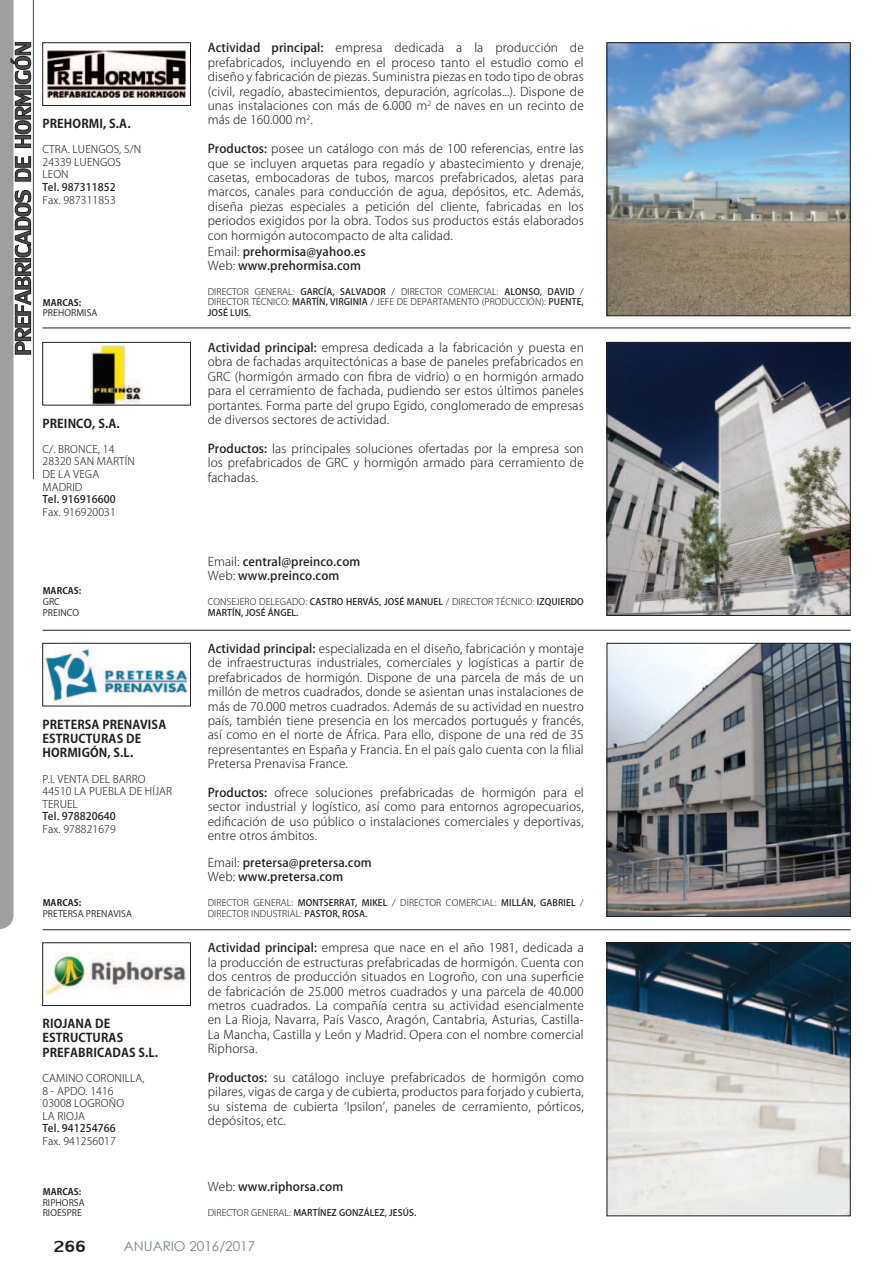
<style>
.page{position:relative;width:893px;height:1263px;background:#fff}
.page>*{position:absolute;margin:0;border:0;box-sizing:border-box;transform-origin:0 0}
.t1{font:24px "Lily UPC";color:#231f20}
.t2{font:13.5px "Century Gothic";color:#7b8387}
.t3{font:300 12px/14.4px "Koz Go Pro";letter-spacing:.01em;color:#231f20;text-align:justify}
.t4{font:500 12px/14.4px "Koz Go Pro";letter-spacing:.01em;color:#231f20}
.t5{font:700 12px/14.4px "Koz Go Pro";letter-spacing:.01em;color:#231f20}
.t6{font:300 10.5px/12.6px "Koz Go Pro";letter-spacing:.01em;color:#231f20}
.t7{font:500 10.5px "Koz Go Pro";letter-spacing:.01em;color:#231f20}
.t8{font:300 9px/10.5px "Koz Go Pro";letter-spacing:.01em;color:#231f20;text-align:justify}
.t9{font:500 9px/10.5px "Koz Go Pro";letter-spacing:.01em;color:#231f20}
.t10{font:9px/10.8px "Koz Go Pro";letter-spacing:.01em;color:#231f20}
.t11{font:700 9px "Koz Go Pro";letter-spacing:.01em;color:#231f20}
.s1{font-weight:500}
.s2{font-weight:300}
</style>
<div class="page">
<hr style="left:43px;top:328px;width:807px;height:1px;background:#231f20">
<hr style="left:43px;top:630px;width:807px;height:1px;background:#231f20">
<hr style="left:43px;top:929px;width:807px;height:1px;background:#231f20">
<img style="left:609px;top:45px;width:239px;height:269px">
<div style="left:607px;top:43px;width:243px;height:273px;border:1px solid #231f20"></div>
<svg style="left:47px;top:50px;width:139px;height:48px"></svg>
<img style="left:48px;top:51px;width:137px;height:46px">
<div style="left:43px;top:43px;width:148px;height:63px;border:1px solid #231f20"></div>
<img style="left:609px;top:344px;width:239px;height:270px">
<div style="left:607px;top:342px;width:243px;height:274px;border:1px solid #231f20"></div>
<img style="left:91px;top:344px;width:51px;height:59px">
<div style="left:43px;top:342px;width:148px;height:63px;border:1px solid #231f20"></div>
<img style="left:609px;top:645px;width:239px;height:269px">
<div style="left:607px;top:643px;width:243px;height:273px;border:1px solid #231f20"></div>
<img style="left:45px;top:646px;width:143px;height:57px">
<div style="left:43px;top:643px;width:148px;height:63px;border:1px solid #231f20"></div>
<img style="left:609px;top:944px;width:239px;height:270px">
<div style="left:607px;top:942px;width:243px;height:274px;border:1px solid #231f20"></div>
<img style="left:45px;top:952px;width:142px;height:44px">
<div style="left:43px;top:942px;width:148px;height:64px;border:1px solid #231f20"></div>
<svg style="left:0;top:0;width:31px;height:929px"></svg>
<hr style="left:33px;top:0;width:1px;height:479px;background:#4e4d4e">
<p class="t5" style="left:43px;top:117px;width:90px">PREHORMI, S.A.</p>
<p class="t6" style="left:43px;top:143px;width:100px">CTRA. LUENGOS, S/N<br>24339 LUENGOS<br>LEON</p>
<p class="t7" style="left:43px;top:180px;width:75px">Tel. 987311852</p>
<p class="t6" style="left:43px;top:193px;width:75px">Fax. 987311853</p>
<p class="t11" style="left:43px;top:296px;width:40px">MARCAS:</p>
<p class="t10" style="left:43px;top:308px;width:56px">PREHORMISA</p>
<p class="t5" style="left:43px;top:417px;width:79px">PREINCO, S.A.</p>
<p class="t6" style="left:43px;top:443px;width:94px">C/. BRONCE, 14<br>28320 SAN MARTÍN<br>DE LA VEGA<br>MADRID</p>
<p class="t7" style="left:43px;top:493px;width:75px">Tel. 916916600</p>
<p class="t6" style="left:43px;top:506px;width:75px">Fax. 916920031</p>
<p class="t11" style="left:43px;top:585px;width:40px">MARCAS:</p>
<p class="t10" style="left:43px;top:597px;width:38px">GRC<br>PREINCO</p>
<p class="t5" style="left:43px;top:718px;width:125px">PRETERSA PRENAVISA<br>ESTRUCTURAS DE<br>HORMIGÓN, S.L.</p>
<p class="t6" style="left:43px;top:772px;width:131px">P.I. VENTA DEL BARRO<br>44510 LA PUEBLA DE HÍJAR<br>TERUEL</p>
<p class="t7" style="left:43px;top:810px;width:75px">Tel. 978820640</p>
<p class="t6" style="left:43px;top:823px;width:75px">Fax. 978821679</p>
<p class="t11" style="left:43px;top:897px;width:40px">MARCAS:</p>
<p class="t10" style="left:43px;top:908px;width:91px">PRETERSA PRENAVISA</p>
<p class="t5" style="left:43px;top:1017px;width:117px">RIOJANA DE<br>ESTRUCTURAS<br>PREFABRICADAS S.L.</p>
<p class="t6" style="left:43px;top:1072px;width:103px">CAMINO CORONILLA,<br>8 - APDO. 1416<br>03008 LOGROÑO<br>LA RIOJA</p>
<p class="t7" style="left:43px;top:1122px;width:75px">Tel. 941254766</p>
<p class="t6" style="left:43px;top:1135px;width:75px">Fax. 941256017</p>
<p class="t11" style="left:43px;top:1186px;width:40px">MARCAS:</p>
<p class="t10" style="left:43px;top:1197px;width:43px">RIPHORSA<br>RIOESPRE</p>
<p class="t3" style="left:208px;top:41px;width:378px"><span class="s1">Actividad principal:</span> empresa dedicada a la producción de prefabricados, incluyendo en el proceso tanto el estudio como el diseño y fabricación de piezas. Suministra piezas en todo tipo de obras (civil, regadío, abastecimientos, depuración, agrícolas...). Dispone de unas instalaciones con más de 6.000 m<sup>2</sup> de naves en un recinto de más de 160.000 m<sup>2</sup>.</p>
<p class="t3" style="left:208px;top:142px;width:378px"><span class="s1">Productos:</span> posee un catálogo con más de 100 referencias, entre las que se incluyen arquetas para regadío y abastecimiento y drenaje, casetas, embocadoras de tubos, marcos prefabricados, aletas para marcos, canales para conducción de agua, depósitos, etc. Además, diseña piezas especiales a petición del cliente, fabricadas en los periodos exigidos por la obra. Todos sus productos estás elaborados con hormigón autocompacto de alta calidad.</p>
<p class="t4" style="left:208px;top:245px;width:160px"><span class="s2">Email:</span> prehormisa@yahoo.es<br><span class="s2">Web:</span> www.prehormisa.com</p>
<p class="t8" style="left:208px;top:286px;width:378px">DIRECTOR GENERAL: <span class="s1">GARCÍA, SALVADOR</span> / DIRECTOR COMERCIAL: <span class="s1">ALONSO, DAVID</span> / DIRECTOR TÉCNICO: <span class="s1">MARTÍN, VIRGINIA</span> / JEFE DE DEPARTAMENTO (PRODUCCIÓN): <span class="s1">PUENTE, JOSÉ LUIS.</span></p>
<p class="t3" style="left:208px;top:340px;width:378px"><span class="s1">Actividad principal:</span> empresa dedicada a la fabricación y puesta en obra de fachadas arquitectónicas a base de paneles prefabricados en GRC (hormigón armado con 昀椀bra de vidrio) o en hormigón armado para el cerramiento de fachada, pudiendo ser estos últimos paneles portantes. Forma parte del grupo Egido, conglomerado de empresas de diversos sectores de actividad.</p>
<p class="t3" style="left:208px;top:441px;width:378px"><span class="s1">Productos:</span> las principales soluciones ofertadas por la empresa son los prefabricados de GRC y hormigón armado para cerramiento de fachadas.</p>
<p class="t4" style="left:208px;top:555px;width:154px"><span class="s2">Email:</span> central@preinco.com<br><span class="s2">Web:</span> www.preinco.com</p>
<p class="t9" style="left:208px;top:597px;width:378px"><span class="s2">CONSEJERO DELEGADO:</span> CASTRO HERVÁS, JOSÉ MANUEL <span class="s2">/ DIRECTOR TÉCNICO:</span> IZQUIERDO<br>MARTÍN, JOSÉ ÁNGEL.</p>
<p class="t3" style="left:208px;top:641px;width:378px"><span class="s1">Actividad principal:</span> especializada en el diseño, fabricación y montaje de infraestructuras industriales, comerciales y logísticas a partir de prefabricados de hormigón. Dispone de una parcela de más de un millón de metros cuadrados, donde se asientan unas instalaciones de más de 70.000 metros cuadrados. Además de su actividad en nuestro país, también tiene presencia en los mercados portugués y francés, así como en el norte de África. Para ello, dispone de una red de 35 representantes en España y Francia. En el país galo cuenta con la 昀椀lial Pretersa Prenavisa France.</p>
<p class="t3" style="left:208px;top:785px;width:378px"><span class="s1">Productos:</span> ofrece soluciones prefabricadas de hormigón para el sector industrial y logístico, así como para entornos agropecuarios, edi昀椀cación de uso público o instalaciones comerciales y deportivas, entre otros ámbitos.</p>
<p class="t4" style="left:208px;top:856px;width:166px"><span class="s2">Email:</span> pretersa@pretersa.com<br><span class="s2">Web:</span> www.pretersa.com</p>
<p class="t8" style="left:208px;top:897px;width:378px">DIRECTOR GENERAL: <span class="s1">MONTSERRAT, MIKEL</span> / DIRECTOR COMERCIAL: <span class="s1">MILLÁN, GABRIEL</span> /<br>DIRECTOR INDUSTRIAL: <span class="s1">PASTOR, ROSA.</span></p>
<p class="t3" style="left:208px;top:941px;width:378px"><span class="s1">Actividad principal:</span> empresa que nace en el año 1981, dedicada a la producción de estructuras prefabricadas de hormigón. Cuenta con dos centros de producción situados en Logroño, con una super昀椀cie de fabricación de 25.000 metros cuadrados y una parcela de 40.000 metros cuadrados. La compañía centra su actividad esencialmente en La Rioja, Navarra, País Vasco, Aragón, Cantabria, Asturias, Castilla-La Mancha, Castilla y León y Madrid. Opera con el nombre comercial Riphorsa.</p>
<p class="t3" style="left:208px;top:1070px;width:378px"><span class="s1">Productos:</span> su catálogo incluye prefabricados de hormigón como pilares, vigas de carga y de cubierta, productos para forjado y cubierta, su sistema de cubierta ‘Ipsilon’, paneles de cerramiento, pórticos, depósitos, etc.</p>
<p class="t4" style="left:208px;top:1180px;width:137px"><span class="s2">Web:</span> www.riphorsa.com</p>
<p class="t9" style="left:208px;top:1208px;width:210px"><span class="s2">DIRECTOR GENERAL:</span> MARTÍNEZ GONZÁLEZ, JESÚS.</p>
<h1 class="t1" style="left:54px;top:1229px;width:34px">266</h1>
<p class="t2" style="left:124px;top:1241px;width:133px">ANUARIO 2016/2017</p>
</div>
